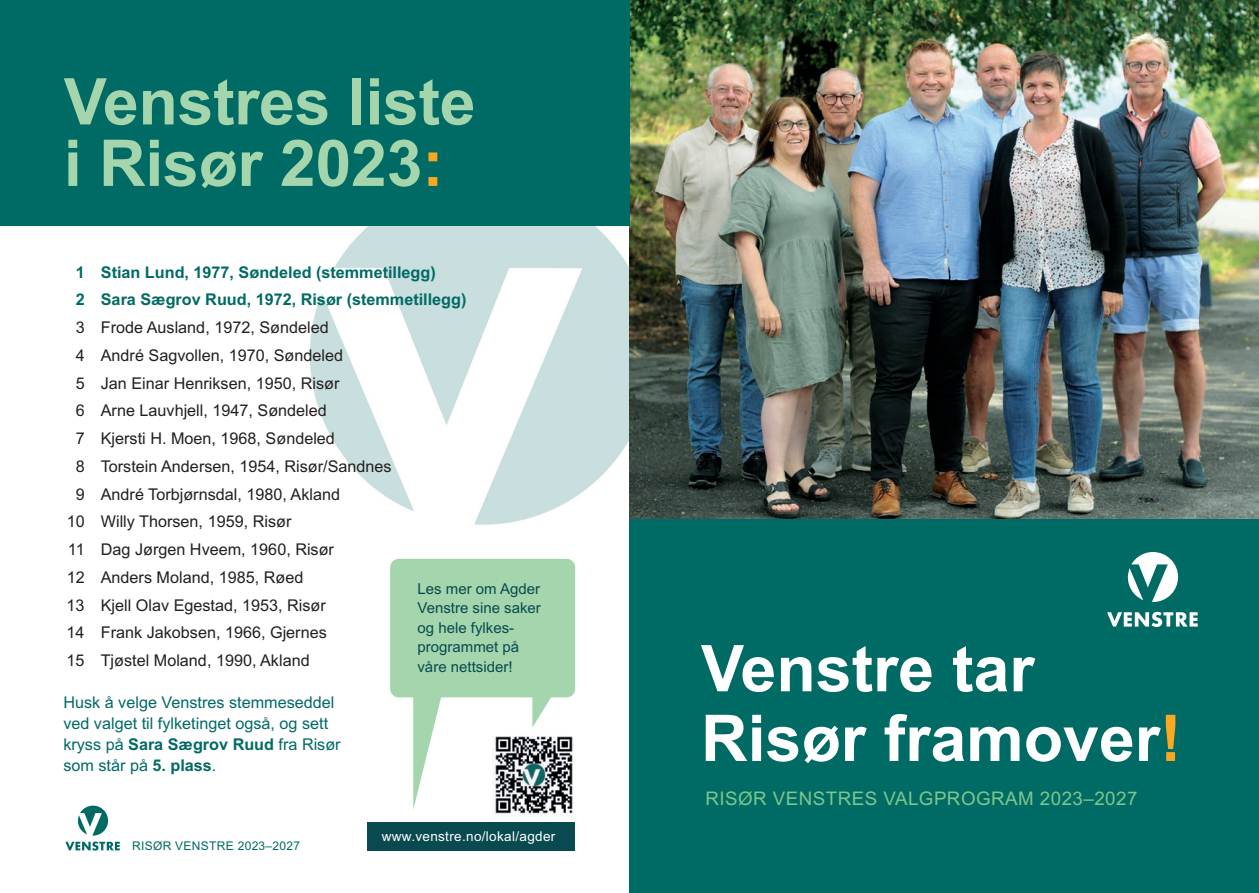
<style>
.page{position:relative;width:1259px;height:893px;background:#fff}
.page>*{position:absolute;margin:0;border:0;box-sizing:border-box;transform-origin:0 0}
.t1{font:700 64.5px/69.6px "Arial";color:#fff}
.t2{font:700 64.5px/61.5px "Arial";letter-spacing:-.005em;color:#a4d5ad}
.t3{font:18.75px "Arial";letter-spacing:.025em;color:#7cc78e}
.t4{font:16.2px "Arial";color:#231f20}
.t5{font:16.2px/21px "Arial";color:#006a64}
.t6{font:700 16.2px/27.8px "Arial";color:#006a64}
.t7{font:15px/19.5px "Arial";color:#084a50}
.t8{font:13.5px "Arial";letter-spacing:.025em;color:#fff}
.t9{font:12px "Arial";letter-spacing:.025em;color:#006a64}
.s1{color:#f9a820}
.s2{font-weight:700}
</style>
<div class="page">
<img style="left:169px;top:225px;width:460px;height:300px">
<div style="left:629px;top:518px;width:630px;height:375px;background:#006a64"></div>
<img style="left:629px;top:0;width:630px;height:519px">
<svg style="left:1127px;top:552px;width:51px;height:50px"></svg>
<svg style="left:1107px;top:612px;width:90px;height:15px"></svg>
<div style="left:0;top:0;width:629px;height:225px;background:#006a64"></div>
<svg style="left:65px;top:806px;width:55px;height:45px"></svg>
<img style="left:493px;top:736px;width:80px;height:80px">
<div style="left:367px;top:823px;width:208px;height:28px;background:#084a50"></div>
<div style="left:390px;top:559px;width:185px;height:138px;background:#a4d5ad;border-radius:9px"></div>
<svg style="left:413px;top:697px;width:30px;height:112px"></svg>
<svg style="left:532px;top:697px;width:28px;height:30px"></svg>
<h1 class="t2" style="left:64px;top:77px;width:413px">Venstres liste i Risør 2023<span class="s1">:</span></h1>
<p class="t6" style="left:76px;top:260px;width:392px">1 Stian Lund, 1977, Søndeled (stemmetillegg)<br>2 Sara Sægrov Ruud, 1972, Risør (stemmetillegg)</p>
<p class="t4" style="left:76px;top:322px;width:254px">3 Frode Ausland, 1972, Søndeled</p>
<p class="t4" style="left:76px;top:349px;width:269px">4 André Sagvollen, 1970, Søndeled</p>
<p class="t4" style="left:76px;top:377px;width:265px">5 Jan Einar Henriksen, 1950, Risør</p>
<p class="t4" style="left:76px;top:405px;width:253px">6 Arne Lauvhjell, 1947, Søndeled</p>
<p class="t4" style="left:76px;top:433px;width:261px">7 Kjersti H. Moen, 1968, Søndeled</p>
<p class="t4" style="left:76px;top:460px;width:317px">8 Torstein Andersen, 1954, Risør/Sandnes</p>
<p class="t4" style="left:76px;top:488px;width:266px">9 André Torbjørnsdal, 1980, Akland</p>
<p class="t4" style="left:67px;top:516px;width:226px">10 Willy Thorsen, 1959, Risør</p>
<p class="t4" style="left:68px;top:544px;width:268px">11 Dag Jørgen Hveem, 1960, Risør</p>
<p class="t4" style="left:67px;top:571px;width:238px">12 Anders Moland, 1985, Røed</p>
<p class="t4" style="left:67px;top:599px;width:261px">13 Kjell Olav Egestad, 1953, Risør</p>
<p class="t4" style="left:67px;top:627px;width:262px">14 Frank Jakobsen, 1966, Gjernes</p>
<p class="t4" style="left:67px;top:655px;width:245px">15 Tjøstel Moland, 1990, Akland</p>
<p class="t5" style="left:63px;top:694px;width:279px">Husk å velge Venstres stemmeseddel ved valget til fylketinget også, og sett kryss på <span class="s2">Sara Sægrov Ruud</span> fra Risør som står på <span class="s2">5. plass</span>.</p>
<p class="t7" style="left:417px;top:580px;width:125px">Les mer om Agder<br>Venstre sine saker og hele fylkes&shy;programmet på våre nettsider!</p>
<p class="t9" style="left:132px;top:842px;width:170px">RISØR VENSTRE 2023–2027</p>
<p class="t8" style="left:382px;top:831px;width:175px">www.venstre.no/lokal/agder</p>
<h1 class="t1" style="left:701px;top:640px;width:482px">Venstre tar<br>Risør framover<span class="s1">!</span></h1>
<p class="t3" style="left:705px;top:791px;width:433px">RISØR VENSTRES VALGPROGRAM 2023–2027</p>
</div>
